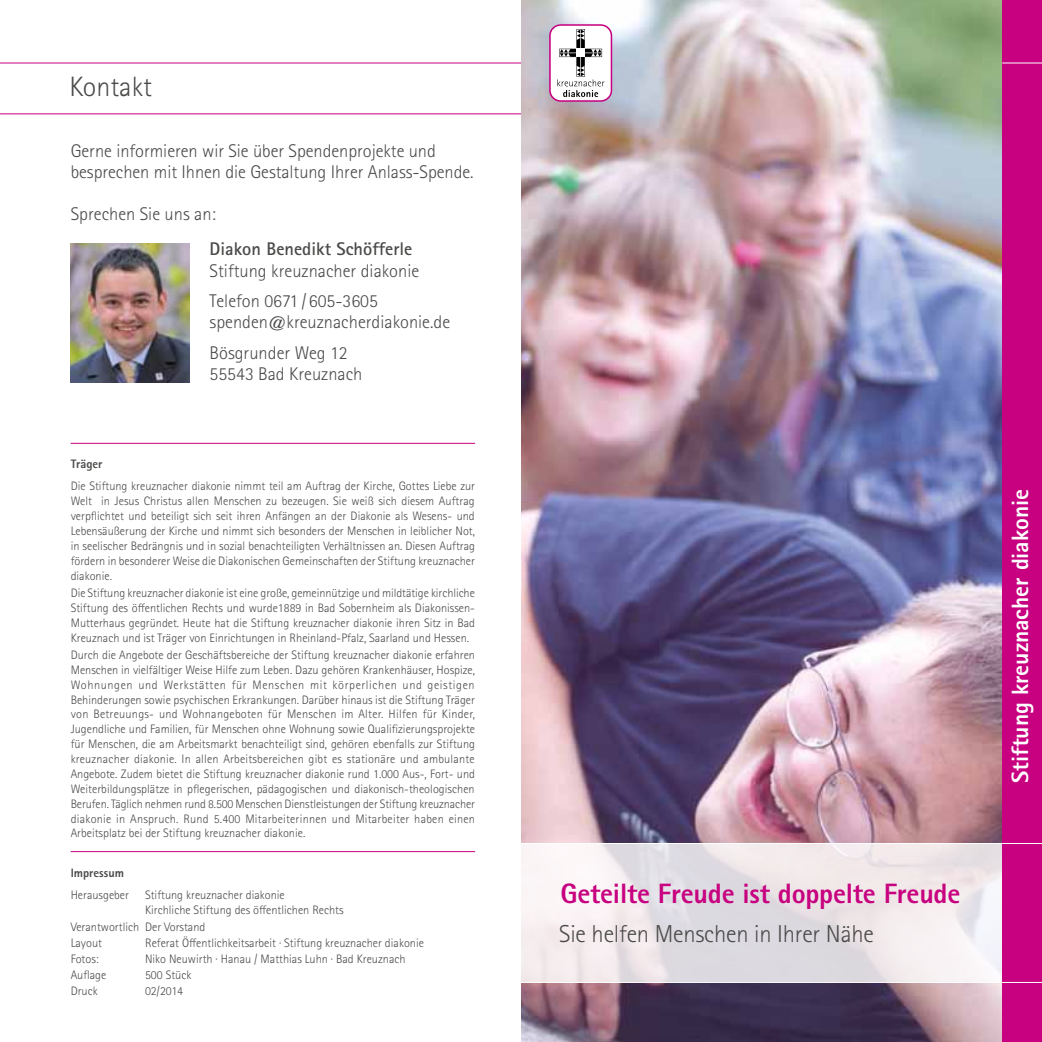
<style>
.page{position:relative;width:1042px;height:1042px;background:#fff}
.page>*{position:absolute;margin:0;border:0;box-sizing:border-box;transform-origin:0 0}
.t1{font:800 28px "Rotis Sans Serif Pro";letter-spacing:-.01em;color:#c7017f}
.t2{font:300 28px "Rotis Sans Serif Pro";color:#4a4a49}
.t3{font:300 24.5px "Rotis Sans Serif Pro";letter-spacing:-.01em;color:#4a4a49}
.t4{font:800 23.62px "Rotis Sans Serif Pro";color:#fff}
.t5{font:300 18.38px/31px "Rotis Sans Serif Pro";color:#4a4a49}
.t6{font:700 18.38px "Rotis Sans Serif Pro";color:#4a4a49}
.t7{font:300 12.25px/14.9px "Rotis Sans Serif Pro";color:#4a4a49;text-align:justify}
.t8{font:800 12.25px "Rotis Sans Serif Pro";color:#4a4a49}
</style>
<div class="page">
<img style="left:521px;top:0;width:481px;height:1042px">
<svg style="left:521px;top:844px;width:481px;height:138px"></svg>
<div style="left:1002px;top:0;width:40px;height:1042px;background:#c7017f"></div>
<hr style="left:521px;top:843px;width:521px;height:1px;background:#fff">
<hr style="left:521px;top:982px;width:521px;height:1px;background:#fff">
<hr style="left:1002px;top:63px;width:40px;height:1px;background:#fff">
<svg style="left:549px;top:24px;width:63px;height:78px"></svg>
<hr style="left:0;top:113px;width:521px;height:1px;background:#c7017f">
<hr style="left:0;top:63px;width:521px;height:1px;background:#c7017f">
<hr style="left:71px;top:851px;width:404px;height:1px;background:#c7017f">
<hr style="left:71px;top:443px;width:404px;height:1px;background:#c7017f">
<img style="left:71px;top:243px;width:119px;height:139px">
<h1 class="t2" style="left:69px;top:71px;width:84px">Kontakt</h1>
<h3 class="t5" style="left:71px;top:140px;width:404px;line-height:21px">Gerne informieren wir Sie über Spendenprojekte und besprechen mit Ihnen die Gestaltung Ihrer Anlass-Spende.</h3>
<h3 class="t5" style="left:71px;top:198px;width:147px">Sprechen Sie uns an:</h3>
<h3 class="t6" style="left:210px;top:238px;width:204px">Diakon Benedikt Schöfferle</h3>
<h3 class="t5" style="left:210px;top:255px;width:211px">Stiftung kreuznacher diakonie<br>Telefon 0671 / 605-3605</h3>
<h3 class="t5" style="left:210px;top:307px;width:242px">spenden@kreuznacherdiakonie.de<br>Bösgrunder Weg 12</h3>
<h3 class="t5" style="left:210px;top:359px;width:154px">55543 Bad Kreuznach</h3>
<p class="t8" style="left:71px;top:456px;width:33px">Träger</p>
<p class="t7" style="left:71px;top:479px;width:406px">Die Stiftung kreuznacher diakonie nimmt teil am Auftrag der Kirche, Gottes Liebe zur Welt in Jesus Christus allen Menschen zu bezeugen. Sie weiß sich diesem Auftrag verpflichtet und beteiligt sich seit ihren Anfängen an der Diakonie als Wesens- und Lebensäußerung der Kirche und nimmt sich besonders der Menschen in leiblicher Not, in seelischer Bedrängnis und in sozial benachteiligten Verhältnissen an. Diesen Auftrag fördern in besonderer Weise die Diakonischen Gemeinschaften der Stiftung kreuznacher diakonie.</p>
<p class="t7" style="left:71px;top:585px;width:406px">Die Stiftung kreuznacher diakonie ist eine große, gemeinnützige und mildtätige kirchliche Stiftung des öffentlichen Rechts und wurde1889 in Bad Sobernheim als Diakonissen-Mutterhaus gegründet. Heute hat die Stiftung kreuznacher diakonie ihren Sitz in Bad Kreuznach und ist Träger von Einrichtungen in Rheinland-Pfalz, Saarland und Hessen.</p>
<p class="t7" style="left:71px;top:647px;width:406px">Durch die Angebote der Geschäftsbereiche der Stiftung kreuznacher diakonie erfahren Menschen in vielfältiger Weise Hilfe zum Leben. Dazu gehören Krankenhäuser, Hospize, Wohnungen und Werkstätten für Menschen mit körperlichen und geistigen Behinderungen sowie psychischen Erkrankungen. Darüber hinaus ist die Stiftung Träger von Betreuungs- und Wohnangeboten für Menschen im Alter. Hilfen für Kinder, Jugendliche und Familien, für Menschen ohne Wohnung sowie Qualifizierungsprojekte für Menschen, die am Arbeitsmarkt benachteiligt sind, gehören ebenfalls zur Stiftung kreuznacher diakonie. In allen Arbeitsbereichen gibt es stationäre und ambulante Angebote. Zudem bietet die Stiftung kreuznacher diakonie rund 1.000 Aus-, Fort- und Weiterbildungsplätze in pflegerischen, pädagogischen und diakonisch-theologischen Berufen. Täglich nehmen rund 8.500 Menschen Dienstleistungen der Stiftung kreuznacher diakonie in Anspruch. Rund 5.400 Mitarbeiterinnen und Mitarbeiter haben einen Arbeitsplatz bei der Stiftung kreuznacher diakonie.</p>
<p class="t8" style="left:71px;top:865px;width:55px">Impressum</p>
<p class="t7" style="left:71px;top:887px;width:60px">Herausgeber</p>
<p class="t7" style="left:145px;top:887px;width:200px">Stiftung kreuznacher diakonie<br>Kirchliche Stiftung des öffentlichen Rechts</p>
<p class="t7" style="left:71px;top:919px;width:136px;line-height:16.1px">Verantwortlich Der Vorstand<br>Layout</p>
<p class="t7" style="left:145px;top:935px;width:280px">Referat Öffentlichkeitsarbeit · Stiftung kreuznacher diakonie</p>
<p class="t7" style="left:71px;top:952px;width:30px">Fotos:</p>
<p class="t7" style="left:145px;top:952px;width:262px">Niko Neuwirth · Hanau / Matthias Luhn · Bad Kreuznach</p>
<p class="t7" style="left:71px;top:968px;width:37px">Auflage</p>
<p class="t7" style="left:145px;top:968px;width:48px">500 Stück</p>
<p class="t7" style="left:71px;top:984px;width:28px">Druck</p>
<p class="t7" style="left:145px;top:984px;width:40px">02/2014</p>
<h1 class="t1" style="left:560px;top:875px;width:401px">Geteilte Freude ist doppelte Freude</h1>
<h2 class="t3" style="left:559px;top:920px;width:316px">Sie helfen Menschen in Ihrer Nähe</h2>
<h3 class="t4" style="left:1005px;top:783px;width:296px;rotate:-90deg">Stiftung kreuznacher diakonie</h3>
</div>
